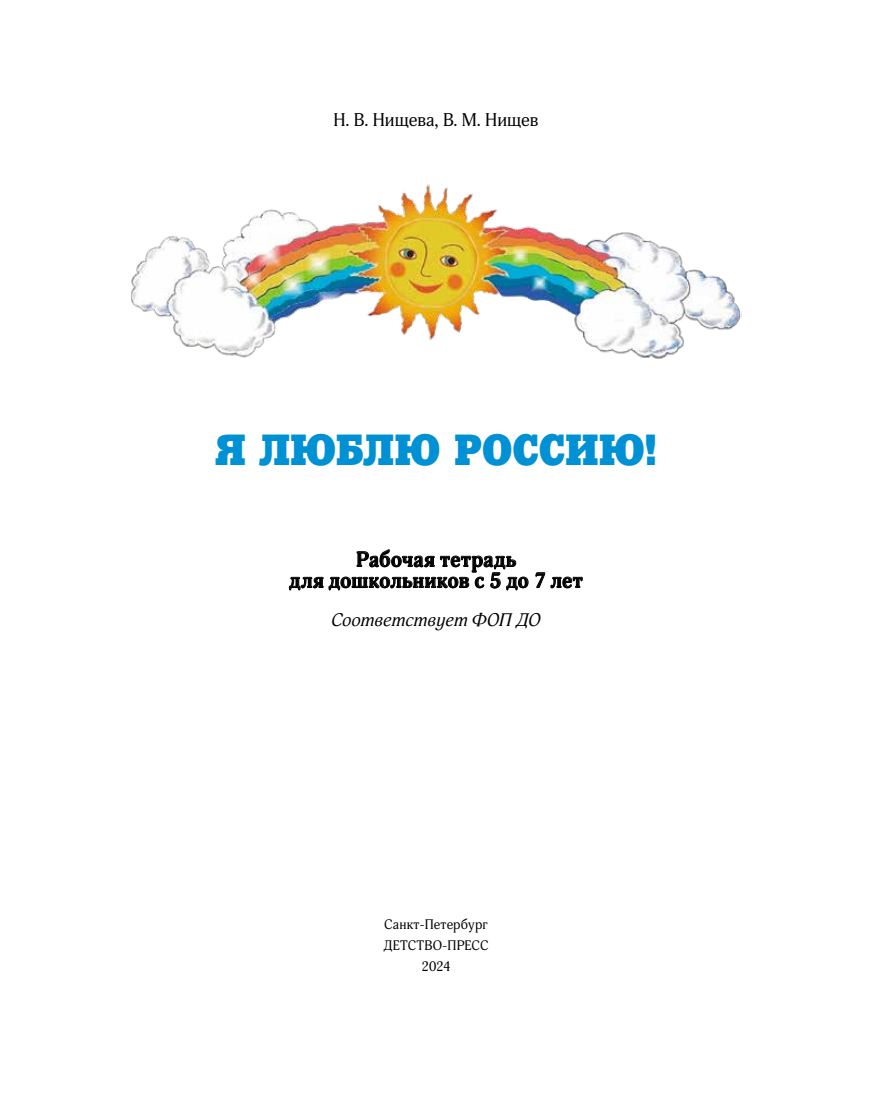
<style>
.page{position:relative;width:872px;height:1106px;background:#fff}
.page>*{position:absolute;margin:0;border:0;box-sizing:border-box;transform-origin:0 0}
.t1{font:39px "Shakula C";letter-spacing:.005em;color:#0091d5}
.t2{font:700 21px/21px "Adonis C";letter-spacing:.015em;color:#000;text-align:center}
.t3{font:18px "Adonis C";letter-spacing:.005em;color:#000}
.t4{font:italic 18px "Adonis C";color:#000}
.t5{font:13.5px/21px "Adonis C";letter-spacing:.015em;color:#000;text-align:center}
</style>
<div class="page">
<svg style="left:289px;top:549px;width:239px;height:41px"></svg>
<svg style="left:535px;top:572px;width:47px;height:16px"></svg>
<img style="left:131px;top:184px;width:610px;height:175px">
<p class="t3" style="left:333px;top:110px;width:206px">Н. В. Нищева, В. М. Нищев</p>
<h1 class="t1" style="left:215px;top:424px;width:443px">Я ЛЮБЛЮ РОССИЮ!</h1>
<p class="t2" style="left:289px;top:549px;width:295px">Рабочая тетрадь<br>для дошкольников с 5 до 7 лет</p>
<p class="t4" style="left:331px;top:609px;width:211px">Соответствует ФОП ДО</p>
<p class="t5" style="left:383px;top:913px;width:106px">Санкт-Петербург<br>ДЕТСТВО-ПРЕСС<br>2024</p>
</div>
